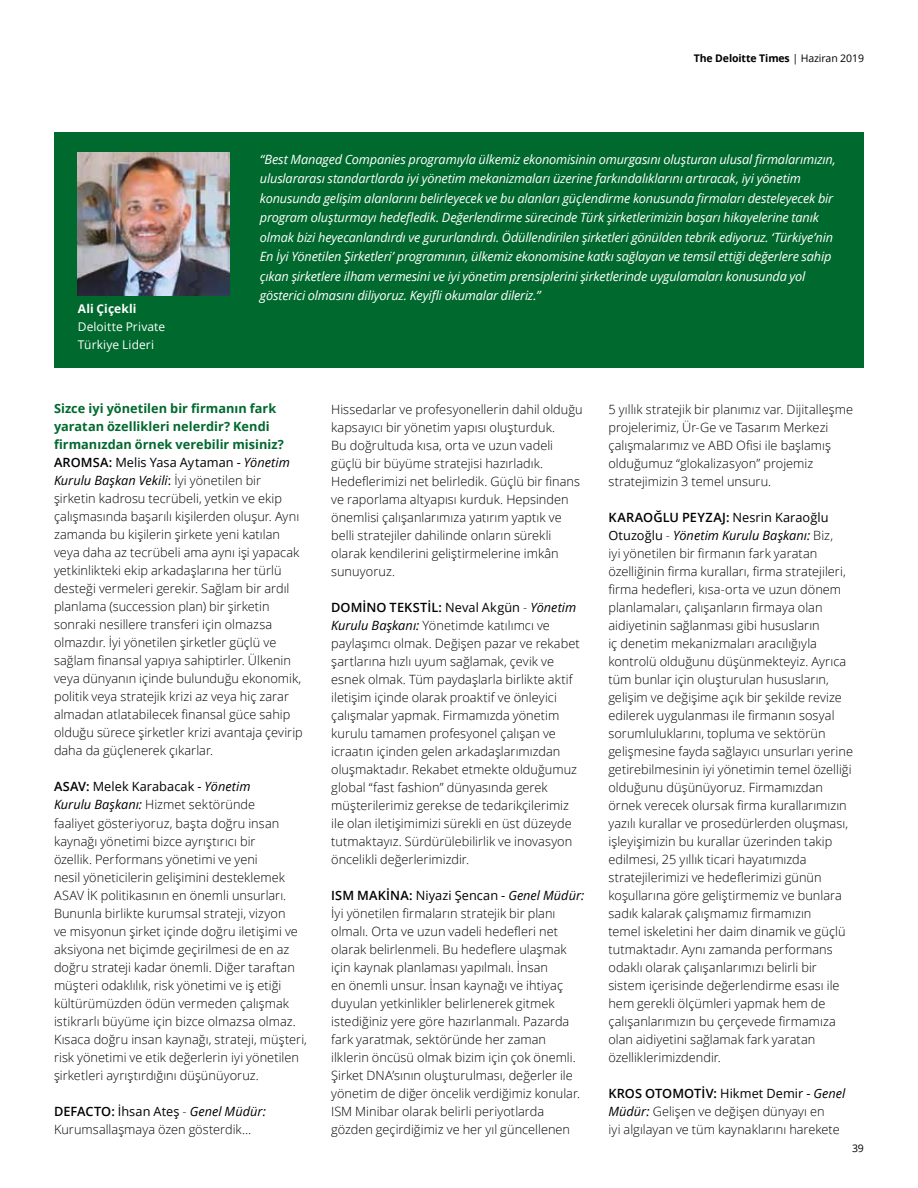
<style>
.page{position:relative;width:918px;height:1188px;background:#fff}
.page>*{position:absolute;margin:0;border:0;box-sizing:border-box;transform-origin:0 0}
.t1{font:300 12.75px/18px "Open Sans";color:#000}
.t2{font:italic 12.75px/19.5px "Open Sans";letter-spacing:-.015em;color:#fff}
.t3{font:12px/18px "Open Sans";letter-spacing:.01em;color:#fff}
.t4{font:700 12px "Open Sans";letter-spacing:.005em;color:#fff}
.t5{font:700 10.5px "Open Sans";letter-spacing:-.01em;color:#000}
.t6{font:10.5px "Open Sans";color:#000}
.s1{font-weight:400}
.s2{font-weight:700;color:#00692e}
.s3{font-weight:600}
.s4{font-weight:400;font-style:italic}
</style>
<div class="page">
<div style="left:54px;top:132px;width:810px;height:236px;background:#00692e"></div>
<img style="left:78px;top:153px;width:151px;height:142px">
<p class="t4" style="left:78px;top:300px;width:60px">Ali Çiçekli</p>
<p class="t3" style="left:78px;top:318px;width:89px">Deloitte Private<br>Türkiye Lideri</p>
<p class="t5" style="left:694px;top:51px;width:172px">The Deloitte Times <span class="s1">| Haziran 2019</span></p>
<p class="t2" style="left:260px;top:149px;width:578px">“Best Managed Companies programıyla ülkemiz ekonomisinin omurgasını oluşturan ulusal firmalarımızın, uluslararası standartlarda iyi yönetim mekanizmaları üzerine farkındalıklarını artıracak, iyi yönetim konusunda gelişim alanlarını belirleyecek ve bu alanları güçlendirme konusunda firmaları desteleyecek bir program oluşturmayı hedefledik. Değerlendirme sürecinde Türk şirketlerimizin başarı hikayelerine tanık olmak bizi heyecanlandırdı ve gururlandırdı. Ödüllendirilen şirketleri gönülden tebrik ediyoruz. ‘Türkiye’nin En İyi Yönetilen Şirketleri’ programının, ülkemiz ekonomisine katkı sağlayan ve temsil ettiği değerlere sahip çıkan şirketlere ilham vermesini ve iyi yönetim prensiplerini şirketlerinde uygulamaları konusunda yol gösterici olmasını diliyoruz. Keyifli okumalar dileriz.”</p>
<p class="t1" style="left:54px;top:399px;width:250px"><span class="s2">Sizce iyi yönetilen bir firmanın fark yaratan özellikleri nelerdir? Kendi firmanızdan örnek verebilir misiniz?<br></span><span class="s3">AROMSA:</span> <span class="s1">Melis Yasa Aytaman -</span> <span class="s4">Yönetim Kurulu Başkan Vekili</span><span class="s1">:</span> İyi yönetilen bir şirketin kadrosu tecrübeli, yetkin ve ekip çalışmasında başarılı kişilerden oluşur. Aynı zamanda bu kişilerin şirkete yeni katılan veya daha az tecrübeli ama aynı işi yapacak yetkinlikteki ekip arkadaşlarına her türlü desteği vermeleri gerekir. Sağlam bir ardıl planlama (succession plan) bir şirketin sonraki nesillere transferi için olmazsa olmazdır. İyi yönetilen şirketler güçlü ve sağlam finansal yapıya sahiptirler. Ülkenin veya dünyanın içinde bulunduğu ekonomik, politik veya stratejik krizi az veya hiç zarar almadan atlatabilecek finansal güce sahip olduğu sürece şirketler krizi avantaja çevirip daha da güçlenerek çıkarlar.</p>
<p class="t1" style="left:54px;top:778px;width:255px"><span class="s3">ASAV:</span> <span class="s1">Melek Karabacak -</span> <span class="s4">Yönetim<br>Kurulu Başkanı:</span> Hizmet sektöründe<br>faaliyet gösteriyoruz, başta doğru insan kaynağı yönetimi bizce ayrıştırıcı bir<br>özellik. Performans yönetimi ve yeni<br>nesil yöneticilerin gelişimini desteklemek ASAV İK politikasının en önemli unsurları.<br>Bununla birlikte kurumsal strateji, vizyon<br>ve misyonun şirket içinde doğru iletişimi ve aksiyona net biçimde geçirilmesi de en az doğru strateji kadar önemli. Diğer taraftan müşteri odaklılık, risk yönetimi ve iş etiği kültürümüzden ödün vermeden çalışmak istikrarlı büyüme için bizce olmazsa olmaz.<br>Kısaca doğru insan kaynağı, strateji, müşteri, risk yönetimi ve etik değerlerin iyi yönetilen şirketleri ayrıştırdığını düşünüyoruz.</p>
<p class="t1" style="left:54px;top:1102px;width:213px"><span class="s3">DEFACTO:</span> <span class="s1">İhsan Ateş</span> - <span class="s4">Genel Müdür:<br></span>Kurumsallaşmaya özen gösterdik…</p>
<p class="t1" style="left:331px;top:400px;width:253px">Hissedarlar ve profesyonellerin dahil olduğu kapsayıcı bir yönetim yapısı oluşturduk.<br>Bu doğrultuda kısa, orta ve uzun vadeli güçlü bir büyüme stratejisi hazırladık.<br>Hedeflerimizi net belirledik. Güçlü bir finans ve raporlama altyapısı kurduk. Hepsinden önemlisi çalışanlarımıza yatırım yaptık ve belli stratejiler dahilinde onların sürekli olarak kendilerini geliştirmelerine imkân sunuyoruz.</p>
<p class="t1" style="left:331px;top:598px;width:250px"><span class="s3">DOMİNO TEKSTİL:</span> <span class="s1">Neval Akgün</span> - <span class="s4">Yönetim Kurulu Başkanı:</span> Yönetimde katılımcı ve paylaşımcı olmak. Değişen pazar ve rekabet şartlarına hızlı uyum sağlamak, çevik ve esnek olmak. Tüm paydaşlarla birlikte aktif iletişim içinde olarak proaktif ve önleyici çalışmalar yapmak. Firmamızda yönetim kurulu tamamen profesyonel çalışan ve icraatın içinden gelen arkadaşlarımızdan oluşmaktadır. Rekabet etmekte olduğumuz global “fast fashion” dünyasında gerek müşterilerimiz gerekse de tedarikçilerimiz ile olan iletişimimizi sürekli en üst düzeyde tutmaktayız. Sürdürülebilirlik ve inovasyon öncelikli değerlerimizdir.</p>
<p class="t1" style="left:331px;top:886px;width:255px"><span class="s3">ISM MAKİNA:</span> <span class="s1">Niyazi Şencan -</span> <span class="s4">Genel Müdür:<br></span>İyi yönetilen firmaların stratejik bir planı olmalı. Orta ve uzun vadeli hedefleri net olarak belirlenmeli. Bu hedeflere ulaşmak için kaynak planlaması yapılmalı. İnsan<br>en önemli unsur. İnsan kaynağı ve ihtiyaç duyulan yetkinlikler belirlenerek gitmek istediğiniz yere göre hazırlanmalı. Pazarda fark yaratmak, sektöründe her zaman ilklerin öncüsü olmak bizim için çok önemli.<br>Şirket DNA’sının oluşturulması, değerler ile yönetim de diğer öncelik verdiğimiz konular.<br>ISM Minibar olarak belirli periyotlarda gözden geçirdiğimiz ve her yıl güncellenen</p>
<p class="t1" style="left:608px;top:400px;width:246px">5 yıllık stratejik bir planımız var. Dijitalleşme projelerimiz, Ür-Ge ve Tasarım Merkezi çalışmalarımız ve ABD Ofisi ile başlamış olduğumuz “glokalizasyon” projemiz stratejimizin 3 temel unsuru.</p>
<p class="t1" style="left:608px;top:508px;width:246px"><span class="s3">KARAOĞLU PEYZAJ:</span> <span class="s1">Nesrin Karaoğlu Otuzoğlu</span> - <span class="s4">Yönetim Kurulu Başkanı:</span> Biz,<br>iyi yönetilen bir firmanın fark yaratan özelliğinin firma kuralları, firma stratejileri, firma hedefleri, kısa-orta ve uzun dönem planlamaları, çalışanların firmaya olan aidiyetinin sağlanması gibi hususların<br>iç denetim mekanizmaları aracılığıyla kontrolü olduğunu düşünmekteyiz. Ayrıca tüm bunlar için oluşturulan hususların, gelişim ve değişime açık bir şekilde revize edilerek uygulanması ile firmanın sosyal sorumluluklarını, topluma ve sektörün gelişmesine fayda sağlayıcı unsurları yerine getirebilmesinin iyi yönetimin temel özelliği olduğunu düşünüyoruz. Firmamızdan örnek verecek olursak firma kurallarımızın yazılı kurallar ve prosedürlerden oluşması, işleyişimizin bu kurallar üzerinden takip edilmesi, 25 yıllık ticari hayatımızda stratejilerimizi ve hedeflerimizi günün koşullarına göre geliştirmemiz ve bunlara sadık kalarak çalışmamız firmamızın<br>temel iskeletini her daim dinamik ve güçlü tutmaktadır. Aynı zamanda performans odaklı olarak çalışanlarımızı belirli bir sistem içerisinde değerlendirme esası ile hem gerekli ölçümleri yapmak hem de çalışanlarımızın bu çerçevede firmamıza olan aidiyetini sağlamak fark yaratan özelliklerimizdendir.</p>
<p class="t1" style="left:608px;top:1084px;width:238px"><span class="s3">KROS OTOMOTİV:</span> <span class="s1">Hikmet Demir -</span> <span class="s4">Genel<br>Müdür:</span> Gelişen ve değişen dünyayı en<br>iyi algılayan ve tüm kaynaklarını harekete</p>
<p class="t6" style="left:852px;top:1141px;width:13px">39</p>
</div>
